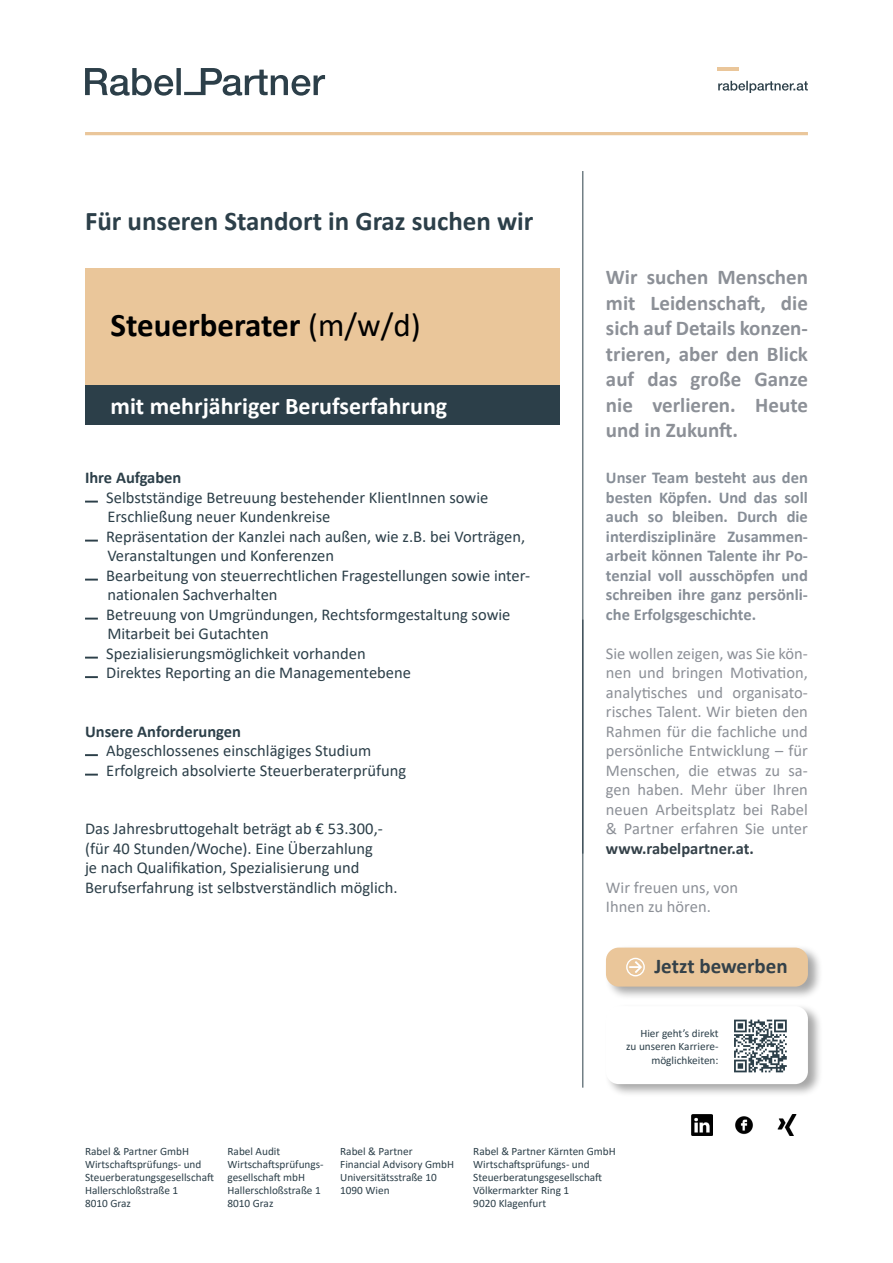
<style>
.page{position:relative;width:893px;height:1263px;background:#fff}
.page>*{position:absolute;margin:0;border:0;box-sizing:border-box;transform-origin:0 0}
.t1{font:700 33px "Calibri";color:#000}
.t2{font:700 27px "Calibri";color:#2c3f49}
.t3{font:700 24px "Calibri";color:#fff}
.t4{font:700 21px/25.5px "Calibri";color:#8c9097;text-align:justify}
.t5{font:700 21px "Calibri";color:#344149}
.t6{font:16.5px/19.5px "Calibri";color:#2c3f49}
.t7{font:16.5px/19.5px "Calibri";color:#8c9097;text-align:justify}
.t8{font:700 16.5px/19.5px "Calibri";color:#878e97;text-align:justify}
.t9{font:700 16.5px "Calibri";color:#2c3f49}
.t10{font:700 16.5px "Calibri";color:#344149}
.t11{font:11.25px/13.2px "Calibri";color:#2c3f49}
.s1{font-weight:400}
</style>
<div class="page">
<svg style="left:85px;top:68px;width:240px;height:28px"></svg>
<hr style="left:85px;top:132px;width:723px;height:3px;background:#eac69a">
<svg style="left:718px;top:81px;width:90px;height:12px"></svg>
<hr style="left:717px;top:67px;width:22px;height:3px;background:#eac69a">
<svg style="left:85px;top:501px;width:13px;height:2px"></svg>
<svg style="left:85px;top:540px;width:13px;height:2px"></svg>
<svg style="left:85px;top:579px;width:13px;height:2px"></svg>
<svg style="left:85px;top:618px;width:13px;height:2px"></svg>
<svg style="left:85px;top:657px;width:13px;height:2px"></svg>
<svg style="left:85px;top:676px;width:13px;height:2px"></svg>
<svg style="left:85px;top:754px;width:13px;height:2px"></svg>
<svg style="left:85px;top:774px;width:13px;height:2px"></svg>
<div style="left:85px;top:268px;width:474px;height:118px;background:#eac69a"></div>
<div style="left:85px;top:386px;width:474px;height:38px;background:#2c3f49"></div>
<hr style="left:583px;top:620px;width:1px;height:468px;background:#2c3f49">
<div style="left:604px;top:1003px;width:219px;height:95px;background:#000;opacity:.35"></div>
<div style="left:606px;top:1006px;width:202px;height:78px;background:#fff;border-radius:13px"></div>
<svg style="left:734px;top:1019px;width:53px;height:53px"></svg>
<hr style="left:583px;top:171px;width:1px;height:683px;background:#2c3f49">
<div style="left:604px;top:945px;width:219px;height:55px;background:#000;opacity:.35"></div>
<div style="left:606px;top:947px;width:202px;height:39px;background:#eac69a;border-radius:13px"></div>
<svg style="left:626px;top:958px;width:19px;height:18px"></svg>
<img style="left:691px;top:1114px;width:21px;height:21px">
<img style="left:777px;top:1114px;width:20px;height:21px">
<img style="left:735px;top:1116px;width:18px;height:19px">
<h2 class="t2" style="left:85px;top:201px;width:450px">Für unseren Standort in Graz suchen wir</h2>
<h1 class="t1" style="left:111px;top:302px;width:312px">Steuerberater <span class="s1">(m/w/d)</span></h1>
<h3 class="t3" style="left:111px;top:389px;width:338px">mit mehrjähriger Berufserfahrung</h3>
<p class="t9" style="left:85px;top:466px;width:98px">Ihre Aufgaben</p>
<p class="t6" style="left:106px;top:487px;width:425px">Selbstständige Betreuung bestehender KlientInnen sowie Erschließung neuer Kundenkreise<br>Repräsentation der Kanzlei nach außen, wie z.B. bei Vorträgen, Veranstaltungen und Konferenzen<br>Bearbeitung von steuerrechtlichen Fragestellungen sowie inter&shy;nationalen Sachverhalten<br>Betreuung von Umgründungen, Rechtsformgestaltung sowie Mitarbeit bei Gutachten<br>Spezialisierungsmöglichkeit vorhanden<br>Direktes Reporting an die Managementebene</p>
<p class="t9" style="left:85px;top:719px;width:158px">Unsere Anforderungen</p>
<p class="t6" style="left:106px;top:740px;width:301px">Abgeschlossenes einschlägiges Studium<br>Erfolgreich absolvierte Steuerberaterprüfung</p>
<p class="t6" style="left:85px;top:818px;width:314px">Das Jahresbruttogehalt beträgt ab € 53.300,- (für 40 Stunden/Woche). Eine Überzahlung<br>je nach Qualifikation, Spezialisierung und Berufserfahrung ist selbstverständlich möglich.</p>
<p class="t4" style="left:606px;top:264px;width:203px">Wir suchen Menschen mit Leidenschaft, die sich auf Details konzen&shy;trieren, aber den Blick auf das große Ganze nie verlieren. Heute und in Zukunft.</p>
<p class="t8" style="left:606px;top:468px;width:203px">Unser Team besteht aus den besten Köpfen. Und das soll auch so bleiben. Durch die interdisziplinäre Zusammen&shy;arbeit können Talente ihr Po&shy;tenzial voll ausschöpfen und schreiben ihre ganz persönli&shy;che Erfolgsgeschichte.</p>
<p class="t7" style="left:606px;top:643px;width:203px">Sie wollen zeigen, was Sie kön&shy;nen und bringen Motivation, analytisches und organisato&shy;risches Talent. Wir bieten den Rahmen für die fachliche und persönliche Entwicklung – für Menschen, die etwas zu sa&shy;gen haben. Mehr über Ihren neuen Arbeitsplatz bei Rabel &amp; Partner erfahren Sie unter</p>
<p class="t10" style="left:606px;top:836px;width:150px">www.rabelpartner.at.</p>
<p class="t7" style="left:606px;top:877px;width:134px">Wir freuen uns, von<br>Ihnen zu hören.</p>
<p class="t5" style="left:654px;top:952px;width:135px">Jetzt bewerben</p>
<p class="t11" style="left:626px;top:1026px;width:94px;text-align:right">Hier geht’s direkt<br>zu unseren Karriere&shy;möglichkeiten:</p>
<p class="t11" style="left:85px;top:1144px;width:130px">Rabel &amp; Partner GmbH<br>Wirtschaftsprüfungs- und<br>Steuerberatungsgesellschaft<br>Hallerschloßstraße 1<br>8010 Graz</p>
<p class="t11" style="left:340px;top:1144px;width:115px">Rabel &amp; Partner<br>Financial Advisory GmbH<br>Universitätsstraße 10<br>1090 Wien</p>
<p class="t11" style="left:473px;top:1144px;width:144px">Rabel &amp; Partner Kärnten GmbH<br>Wirtschaftsprüfungs- und<br>Steuerberatungsgesellschaft<br>Völkermarkter Ring 1<br>9020 Klagenfurt</p>
<p class="t11" style="left:227px;top:1144px;width:98px">Rabel Audit<br>Wirtschaftsprüfungs&shy;gesellschaft mbH<br>Hallerschloßstraße 1<br>8010 Graz</p>
</div>
